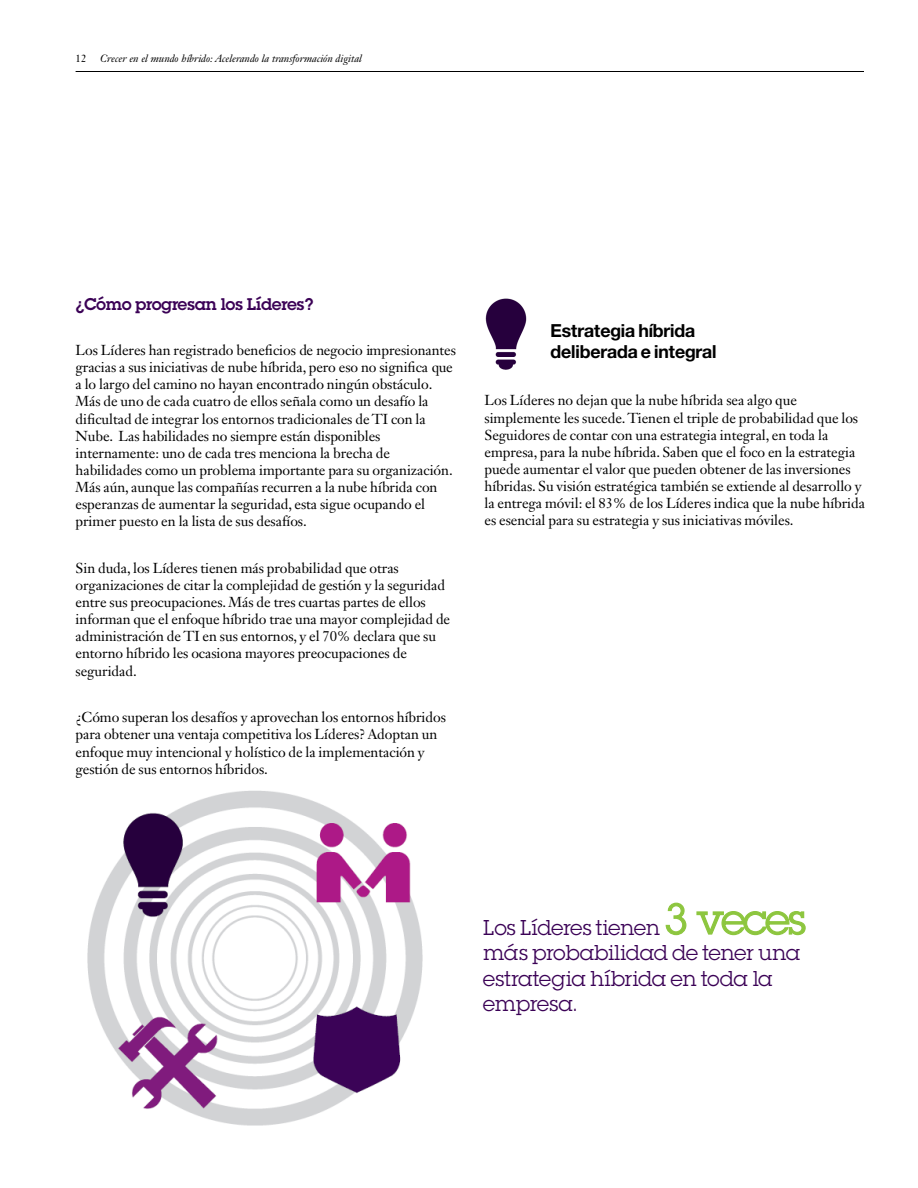
<style>
.page{position:relative;width:918px;height:1188px;background:#fff}
.page>*{position:absolute;margin:0;border:0;box-sizing:border-box;transform-origin:0 0}
.t1{font:21px/25.2px "Lubalinfor IBM";letter-spacing:-.005em;color:#3b0256}
.t2{font:18px/21.6px "Helv Neue Boldfor IBM";letter-spacing:-.005em;color:#000}
.t3{font:600 16.5px "Lubalinfor IBM";letter-spacing:-.005em;color:#3b0256}
.t4{font:14.25px/17.1px "Janson Text LT Std";letter-spacing:-.005em;color:#000}
.t5{font:italic 10.5px "Janson Text LT Std";color:#000}
.t6{font:10.5px "Janson Text LT Std";color:#000}
.s1{font-size:42px;color:#8dc63f}
</style>
<div class="page">
<hr style="left:76px;top:71px;width:788px;height:1px;background:#000">
<img style="left:485px;top:298px;width:42px;height:72px">
<img style="left:87px;top:790px;width:336px;height:336px">
<p class="t6" style="left:76px;top:52px;width:12px">12</p>
<p class="t5" style="left:100px;top:52px;width:263px">Crecer en el mundo híbrido: Acelerando la transformación digital</p>
<p class="t3" style="left:76px;top:293px;width:240px">¿Cómo progresan los Líderes?</p>
<p class="t4" style="left:76px;top:342px;width:382px">Los Líderes han registrado beneficios de negocio impresionantes gracias a sus iniciativas de nube híbrida, pero eso no significa que a lo largo del camino no hayan encontrado ningún obstáculo.<br>Más de uno de cada cuatro de ellos señala como un desafío la dificultad de integrar los entornos tradicionales de TI con la Nube. Las habilidades no siempre están disponibles internamente: uno de cada tres menciona la brecha de habilidades como un problema importante para su organización.<br>Más aún, aunque las compañías recurren a la nube híbrida con esperanzas de aumentar la seguridad, esta sigue ocupando el primer puesto en la lista de sus desafíos.</p>
<p class="t4" style="left:76px;top:559px;width:376px">Sin duda, los Líderes tienen más probabilidad que otras organizaciones de citar la complejidad de gestión y la seguridad entre sus preocupaciones. Más de tres cuartas partes de ellos informan que el enfoque híbrido trae una mayor complejidad de administración de TI en sus entornos, y el 70% declara que su entorno híbrido les ocasiona mayores preocupaciones de seguridad.</p>
<p class="t4" style="left:76px;top:709px;width:372px">¿Cómo superan los desafíos y aprovechan los entornos híbridos para obtener una ventaja competitiva los Líderes? Adoptan un enfoque muy intencional y holístico de la implementación y gestión de sus entornos híbridos.</p>
<p class="t2" style="left:551px;top:319px;width:167px">Estrategia híbrida deliberada e integral</p>
<p class="t4" style="left:485px;top:392px;width:382px">Los Líderes no dejan que la nube híbrida sea algo que simplemente les sucede. Tienen el triple de probabilidad que los Seguidores de contar con una estrategia integral, en toda la empresa, para la nube híbrida. Saben que el foco en la estrategia puede aumentar el valor que pueden obtener de las inversiones híbridas. Su visión estratégica también se extiende al desarrollo y la entrega móvil: el 83% de los Líderes indica que la nube híbrida es esencial para su estrategia y sus iniciativas móviles.</p>
<h1 class="t1" style="left:483px;top:915px;width:324px">Los Líderes tienen <span class="s1">3 veces </span>más probabilidad de tener una estrategia híbrida en toda la empresa.</h1>
</div>
